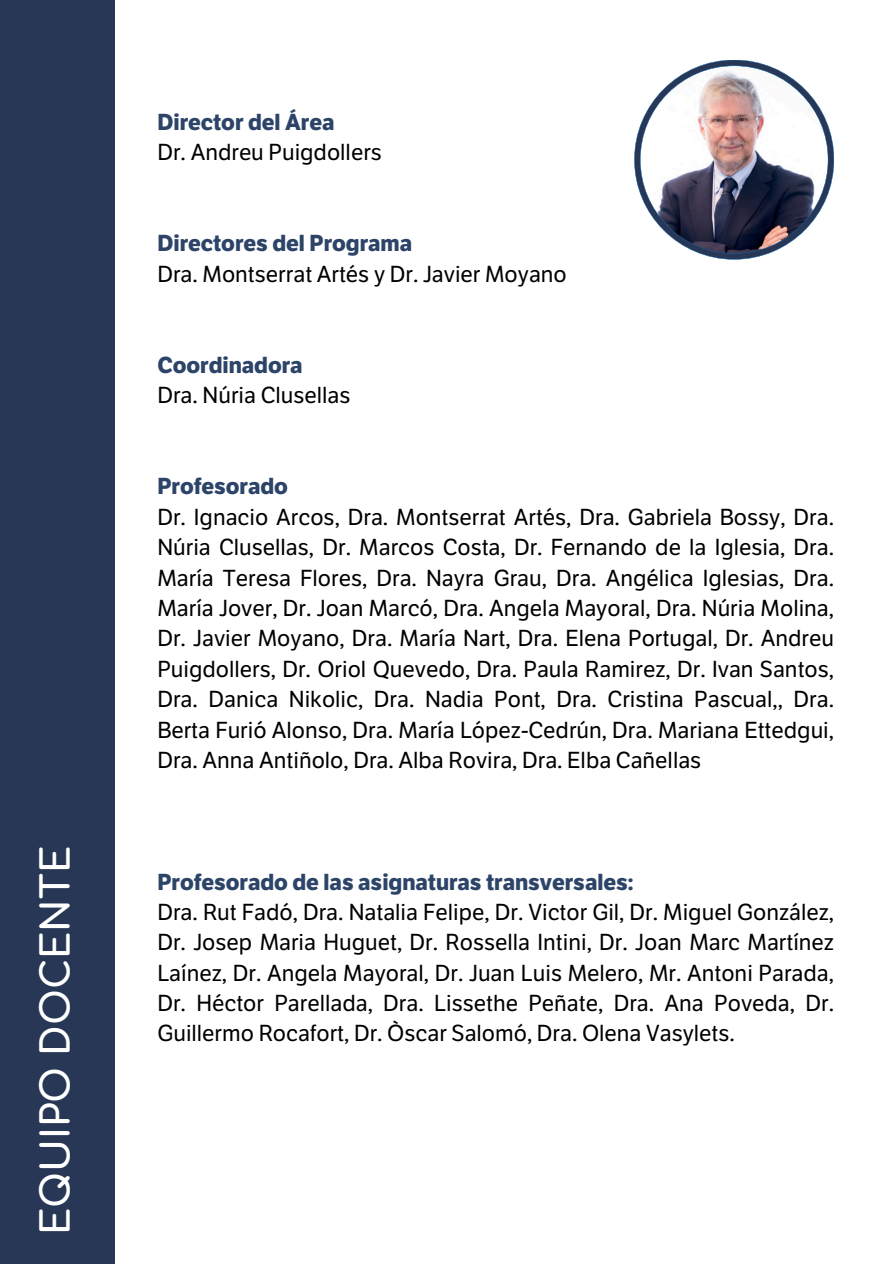
<style>
.page{position:relative;width:894px;height:1264px;background:#fff}
.page>*{position:absolute;margin:0;border:0;box-sizing:border-box;transform-origin:0 0}
.t1{font:700 39px "Comfortaa";color:#fff}
.t2{font:22.5px/30.3px "LFT Etica";color:#000;text-align:justify}
.t3{font:700 22.5px "LFT Etica";color:#2d4469}
</style>
<div class="page">
<div style="left:0;top:0;width:114px;height:1263px;background:#273755"></div>
<img style="left:634px;top:60px;width:199px;height:199px">
<p class="t1" style="left:36px;top:1235px;width:391px;rotate:-90deg">EQUIPO DOCENTE</p>
<h1 class="t3" style="left:157px;top:109px;width:178px">Director del Área</h1>
<p class="t2" style="left:157px;top:138px;width:226px">Dr. Andreu Puigdollers</p>
<p class="t3" style="left:157px;top:230px;width:256px">Directores del Programa</p>
<p class="t2" style="left:157px;top:259px;width:411px">Dra. Montserrat Artés y Dr. Javier Moyano</p>
<p class="t3" style="left:157px;top:352px;width:147px">Coordinadora</p>
<p class="t2" style="left:157px;top:381px;width:194px">Dra. Núria Clusellas</p>
<p class="t3" style="left:157px;top:473px;width:132px">Profesorado</p>
<p class="t2" style="left:157px;top:502px;width:678px">Dr. Ignacio Arcos, Dra. Montserrat Artés, Dra. Gabriela Bossy, Dra.<br>Núria Clusellas, Dr. Marcos Costa, Dr. Fernando de la Iglesia, Dra.<br>María Teresa Flores, Dra. Nayra Grau, Dra. Angélica Iglesias, Dra.<br>María Jover, Dr. Joan Marcó, Dra. Angela Mayoral, Dra. Núria Molina, Dr. Javier Moyano, Dra. María Nart, Dra. Elena Portugal, Dr. Andreu Puigdollers, Dr. Oriol Quevedo, Dra. Paula Ramirez, Dr. Ivan Santos, Dra. Danica Nikolic, Dra. Nadia Pont, Dra. Cristina Pascual,, Dra.<br>Berta Furió Alonso, Dra. María López-Cedrún, Dra. Mariana Ettedgui, Dra. Anna Antiñolo, Dra. Alba Rovira, Dra. Elba Cañellas</p>
<p class="t3" style="left:157px;top:868px;width:477px">Profesorado de las asignaturas transversales:</p>
<p class="t2" style="left:157px;top:897px;width:678px">Dra. Rut Fadó, Dra. Natalia Felipe, Dr. Victor Gil, Dr. Miguel González, Dr. Josep Maria Huguet, Dr. Rossella Intini, Dr. Joan Marc Martínez Laínez, Dr. Angela Mayoral, Dr. Juan Luis Melero, Mr. Antoni Parada, Dr. Héctor Parellada, Dra. Lissethe Peñate, Dra. Ana Poveda, Dr.<br>Guillermo Rocafort, Dr. Òscar Salomó, Dra. Olena Vasylets.</p>
</div>
